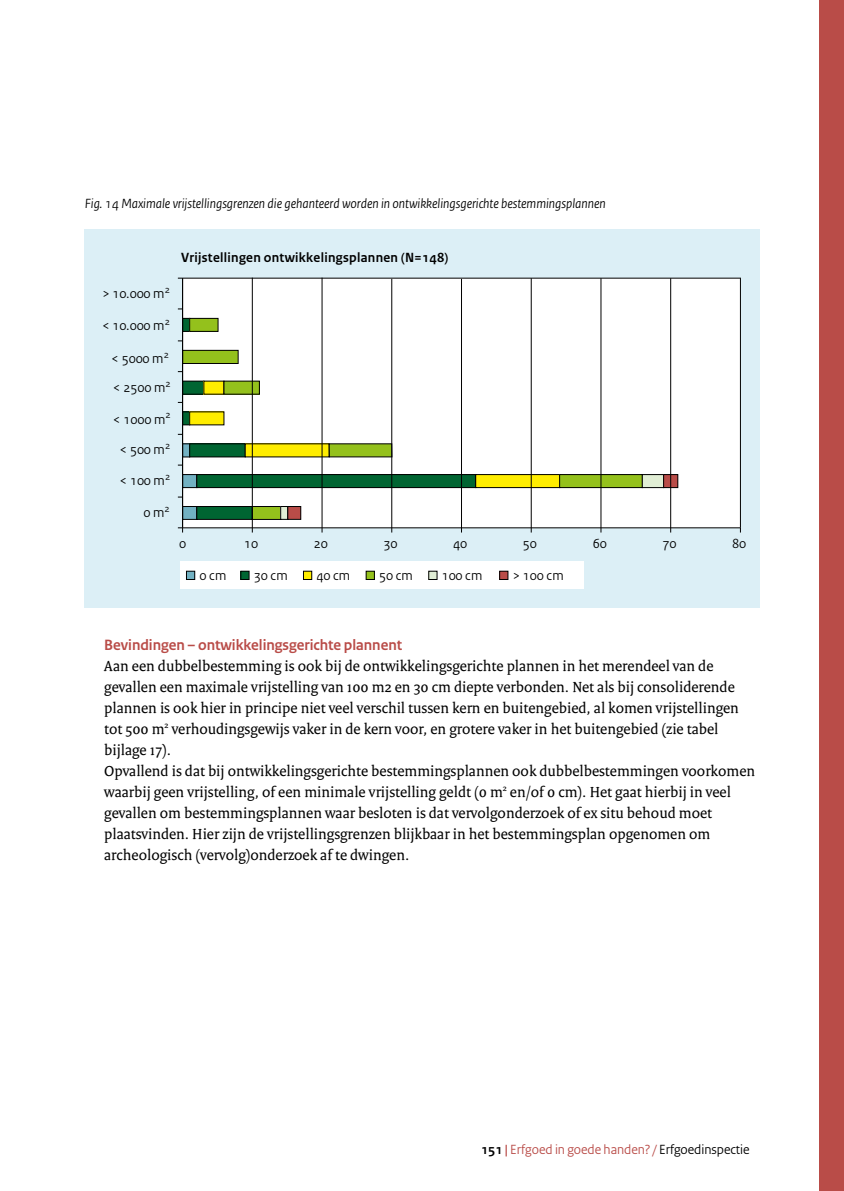
<style>
.page{position:relative;width:844px;height:1191px;background:#fff}
.page>*{position:absolute;margin:0;border:0;box-sizing:border-box;transform-origin:0 0}
.t1{font:15.75px/21px "Rijksoverheid Serif";color:#000}
.t2{font:14px "Rijksoverheid Sans";letter-spacing:-.015em;color:#000}
.t3{font:italic 14px "Rijksoverheid Sans";color:#000}
.t4{font:14px "Rijksoverheid Sans";color:#b94c48}
.t5{font:700 14px "Rijksoverheid Sans";letter-spacing:.025em;color:#000}
.s1{font-family:"Rijksoverheid Sans";font-weight:700;color:#b94c48}
.s2{font-weight:700;color:#000}
.s3{font-weight:700}
.s4{color:#000}
</style>
<div class="page">
<div style="left:819px;top:0;width:24px;height:1191px;background:#b94c48"></div>
<div style="left:84px;top:229px;width:675px;height:378px;background:#dceff6"></div>
<div style="left:182px;top:278px;width:558px;height:250px;background:#fff"></div>
<hr style="left:739px;top:278px;width:1px;height:250px;background:#000">
<div style="left:182px;top:506px;width:15px;height:13px;background:#72b1c2"></div>
<div style="left:182px;top:506px;width:15px;height:14px;border:1px solid #000"></div>
<div style="left:182px;top:474px;width:15px;height:13px;background:#72b1c2"></div>
<div style="left:182px;top:474px;width:15px;height:14px;border:1px solid #000"></div>
<svg style="left:182px;top:444px;width:8px;height:13px"></svg>
<div style="left:197px;top:506px;width:55px;height:13px;background:#006532"></div>
<div style="left:196px;top:506px;width:57px;height:14px;border:1px solid #000"></div>
<div style="left:197px;top:474px;width:278px;height:13px;background:#006532"></div>
<div style="left:196px;top:474px;width:280px;height:14px;border:1px solid #000"></div>
<div style="left:190px;top:444px;width:55px;height:13px;background:#006532"></div>
<div style="left:189px;top:443px;width:56px;height:14px;border:1px solid #000"></div>
<div style="left:182px;top:412px;width:8px;height:13px;background:#006532"></div>
<div style="left:182px;top:411px;width:8px;height:14px;border:1px solid #000"></div>
<div style="left:182px;top:381px;width:22px;height:13px;background:#006532"></div>
<div style="left:182px;top:381px;width:22px;height:13px;border:1px solid #000"></div>
<div style="left:182px;top:318px;width:8px;height:13px;background:#006532"></div>
<div style="left:182px;top:318px;width:8px;height:14px;border:1px solid #000"></div>
<div style="left:475px;top:474px;width:84px;height:13px;background:#ffed00"></div>
<div style="left:475px;top:474px;width:85px;height:14px;border:1px solid #000"></div>
<div style="left:245px;top:444px;width:84px;height:13px;background:#ffed00"></div>
<div style="left:190px;top:412px;width:34px;height:13px;background:#ffed00"></div>
<div style="left:204px;top:381px;width:20px;height:13px;background:#ffed00"></div>
<div style="left:252px;top:506px;width:28px;height:13px;background:#94c11c"></div>
<div style="left:252px;top:506px;width:29px;height:14px;border:1px solid #000"></div>
<div style="left:559px;top:474px;width:83px;height:13px;background:#94c11c"></div>
<div style="left:559px;top:474px;width:83px;height:14px;border:1px solid #000"></div>
<div style="left:329px;top:444px;width:63px;height:13px;background:#94c11c"></div>
<div style="left:224px;top:381px;width:35px;height:13px;background:#94c11c"></div>
<div style="left:223px;top:381px;width:37px;height:13px;border:1px solid #000"></div>
<div style="left:182px;top:350px;width:56px;height:13px;background:#94c11c"></div>
<div style="left:182px;top:350px;width:56px;height:14px;border:1px solid #000"></div>
<div style="left:190px;top:318px;width:28px;height:13px;background:#94c11c"></div>
<div style="left:189px;top:318px;width:29px;height:14px;border:1px solid #000"></div>
<div style="left:280px;top:506px;width:8px;height:13px;background:#e1eed5"></div>
<div style="left:280px;top:506px;width:8px;height:14px;border:1px solid #000"></div>
<div style="left:642px;top:474px;width:21px;height:13px;background:#e1eed5"></div>
<div style="left:641px;top:474px;width:23px;height:14px;border:1px solid #000"></div>
<div style="left:288px;top:506px;width:13px;height:13px;background:#b94c48"></div>
<div style="left:287px;top:506px;width:14px;height:14px;border:1px solid #000"></div>
<div style="left:663px;top:474px;width:14px;height:13px;background:#b94c48"></div>
<div style="left:663px;top:474px;width:15px;height:14px;border:1px solid #000"></div>
<hr style="left:182px;top:527px;width:558px;height:1px;background:#000">
<hr style="left:252px;top:278px;width:1px;height:254px;background:#000">
<hr style="left:321px;top:278px;width:1px;height:254px;background:#000">
<hr style="left:391px;top:279px;width:1px;height:253px;background:#000">
<hr style="left:461px;top:279px;width:1px;height:253px;background:#000">
<hr style="left:530px;top:278px;width:1px;height:254px;background:#000">
<hr style="left:600px;top:278px;width:1px;height:254px;background:#000">
<hr style="left:670px;top:278px;width:1px;height:254px;background:#000">
<hr style="left:182px;top:278px;width:1px;height:250px;background:#000">
<svg style="left:178px;top:527px;width:5px;height:5px"></svg>
<hr style="left:178px;top:278px;width:562px;height:1px;background:#000">
<div style="left:180px;top:562px;width:403px;height:27px;background:#fff"></div>
<div style="left:186px;top:571px;width:9px;height:8px;background:#72b1c2"></div>
<div style="left:186px;top:571px;width:9px;height:9px;border:1px solid #000"></div>
<div style="left:241px;top:571px;width:8px;height:8px;background:#006532"></div>
<div style="left:240px;top:571px;width:9px;height:9px;border:1px solid #000"></div>
<div style="left:303px;top:571px;width:8px;height:8px;background:#ffed00"></div>
<div style="left:303px;top:571px;width:9px;height:9px;border:1px solid #000"></div>
<div style="left:366px;top:571px;width:8px;height:8px;background:#94c11c"></div>
<div style="left:365px;top:571px;width:10px;height:9px;border:1px solid #000"></div>
<div style="left:428px;top:571px;width:9px;height:8px;background:#e1eed5"></div>
<div style="left:428px;top:571px;width:9px;height:9px;border:1px solid #000"></div>
<div style="left:499px;top:571px;width:9px;height:8px;background:#b94c48"></div>
<div style="left:499px;top:571px;width:9px;height:9px;border:1px solid #000"></div>
<p class="t3" style="left:85px;top:196px;width:522px">Fig. 14 Maximale vrijstellingsgrenzen die gehanteerd worden in ontwikkelingsgerichte bestemmingsplannen</p>
<p class="t2" style="left:102px;top:286px;width:69px">&gt; 10.000 m<sup>2</sup></p>
<p class="t2" style="left:102px;top:317px;width:69px">&lt; 10.000 m<sup>2</sup></p>
<p class="t2" style="left:111px;top:350px;width:59px">&lt; 5000 m<sup>2</sup></p>
<p class="t2" style="left:113px;top:379px;width:59px">&lt; 2500 m<sup>2</sup></p>
<p class="t2" style="left:113px;top:411px;width:59px">&lt; 1000 m<sup>2</sup></p>
<p class="t2" style="left:120px;top:442px;width:52px">&lt; 500 m<sup>2</sup></p>
<p class="t2" style="left:120px;top:472px;width:52px">&lt; 100 m<sup>2</sup></p>
<p class="t2" style="left:143px;top:504px;width:28px">0 m<sup>2</sup></p>
<p class="t5" style="left:181px;top:249px;width:269px">Vrijstellingen ontwikkelingsplannen (N=148)</p>
<p class="t2" style="left:179px;top:535px;width:9px">0</p>
<p class="t2" style="left:244px;top:535px;width:16px">10</p>
<p class="t2" style="left:314px;top:535px;width:16px">20</p>
<p class="t2" style="left:383px;top:535px;width:16px">30</p>
<p class="t2" style="left:453px;top:535px;width:16px">40</p>
<p class="t2" style="left:523px;top:535px;width:16px">50</p>
<p class="t2" style="left:592px;top:535px;width:16px">60</p>
<p class="t2" style="left:662px;top:535px;width:16px">70</p>
<p class="t2" style="left:732px;top:535px;width:16px">80</p>
<p class="t2" style="left:199px;top:567px;width:28px">0 cm</p>
<p class="t2" style="left:254px;top:567px;width:35px">30 cm</p>
<p class="t2" style="left:316px;top:567px;width:35px">40 cm</p>
<p class="t2" style="left:379px;top:567px;width:35px">50 cm</p>
<p class="t2" style="left:441px;top:567px;width:42px">100 cm</p>
<p class="t2" style="left:512px;top:567px;width:52px">&gt; 100 cm</p>
<p class="t1" style="left:104px;top:634px;width:652px"><span class="s1">Bevindingen – ontwikkelingsgerichte plannent<br></span>Aan een dubbelbestemming is ook bij de ontwikkelingsgerichte plannen in het merendeel van de gevallen een maximale vrijstelling van 100 m2 en 30 cm diepte verbonden. Net als bij consoliderende plannen is ook hier in principe niet veel verschil tussen kern en buitengebied, al komen vrijstellingen tot 500 m<sup>2</sup> verhoudingsgewijs vaker in de kern voor, en grotere vaker in het buitengebied (zie tabel bijlage 17).<br>Opvallend is dat bij ontwikkelingsgerichte bestemmingsplannen ook dubbelbestemmingen voorkomen waarbij geen vrijstelling, of een minimale vrijstelling geldt (0 m<sup>2</sup> en/of 0 cm). Het gaat hierbij in veel gevallen om bestemmingsplannen waar besloten is dat vervolgonderzoek of ex situ behoud moet plaatsvinden. Hier zijn de vrijstellingsgrenzen blijkbaar in het bestemmingsplan opgenomen om archeologisch (vervolg)onderzoek af te dwingen.</p>
<p class="t4" style="left:481px;top:1141px;width:270px"><span class="s2">151</span> <span class="s3">|</span> Erfgoed in goede handen? / <span class="s4">Erfgoedinspectie</span></p>
</div>
